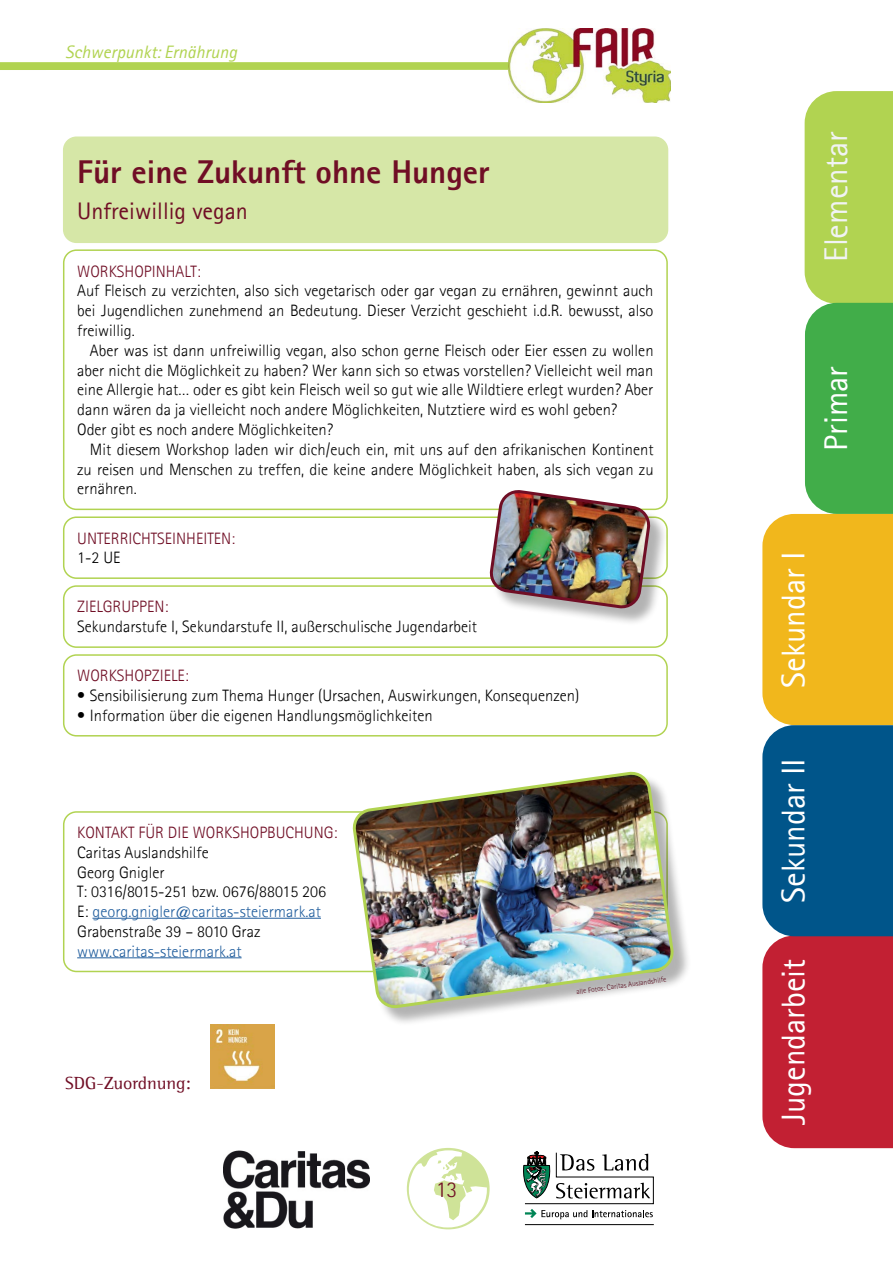
<style>
.page{position:relative;width:893px;height:1263px;background:#fff}
.page>*{position:absolute;margin:0;border:0;box-sizing:border-box;transform-origin:0 0}
.t1{font:33px "Agfa Rotis Sans Serif";color:#fff}
.t2{font:800 33px "Agfa Rotis Sans Serif";color:#700e25}
.t3{font:33px "Agfa Rotis Sans Serif";color:#f1f3f4}
.t4{font:24px "Agfa Rotis Sans Serif";color:#700e25}
.t5{font:300 22.5px "Agfa Rotis Sans Serif";color:#700e25}
.t6{font:italic 18px "Agfa Rotis Sans Serif";color:#b1d351}
.t7{font:18px "Agfa Rotis Semi Serif";color:#700e25}
.t8{font:300 16.5px/19.8px "Agfa Rotis Sans Serif";color:#000}
.t9{font:300 16.5px "Agfa Rotis Sans Serif";color:#700e25}
.t10{font:300 16.5px "Agfa Rotis Sans Serif";color:#215e9e}
.t11{font:300 7.5px "Agfa Rotis Sans Serif";color:#700e25}
.s1{color:#215e9e}
</style>
<div class="page">
<div style="left:63px;top:654px;width:605px;height:82px;border:2px solid #b1d351;border-radius:13px"></div>
<hr style="left:92px;top:918px;width:229px;height:1px;background:#215e9e">
<hr style="left:77px;top:957px;width:165px;height:1px;background:#215e9e">
<div style="left:63px;top:811px;width:605px;height:161px;border:2px solid #b1d351;border-radius:13px"></div>
<div style="left:63px;top:585px;width:605px;height:63px;border:2px solid #b1d351;border-radius:13px"></div>
<div style="left:63px;top:516px;width:605px;height:63px;border:2px solid #b1d351;border-radius:13px"></div>
<div style="left:63px;top:249px;width:605px;height:261px;border:2px solid #b1d351;border-radius:13px"></div>
<div style="left:64px;top:137px;width:603px;height:105px;background:#d6e7a7;border-radius:13px"></div>
<div style="left:63px;top:136px;width:605px;height:107px;border:2px solid #d6e7a7;border-radius:13px"></div>
<img style="left:211px;top:1025px;width:64px;height:64px">
<hr style="left:525px;top:1224px;width:129px;height:1px;background:#000">
<svg style="left:523px;top:1151px;width:131px;height:68px"></svg>
<svg style="left:407px;top:1148px;width:83px;height:81px"></svg>
<img style="left:224px;top:1150px;width:145px;height:79px">
<svg style="left:0;top:62px;width:508px;height:8px;background:#b3d455"></svg>
<img style="left:508px;top:29px;width:162px;height:74px">
<svg style="left:762px;top:91px;width:131px;height:1057px;background:#9b9364"></svg>
<div style="left:355px;top:774px;width:337px;height:252px;background:#000;opacity:.3"></div>
<img style="left:353px;top:772px;width:320px;height:236px">
<div style="left:492px;top:492px;width:176px;height:135px;background:#000;opacity:.3"></div>
<img style="left:487px;top:490px;width:166px;height:121px">
<p class="t6" style="left:65px;top:41px;width:173px">Schwerpunkt: Ernährung</p>
<h1 class="t2" style="left:77px;top:151px;width:414px">Für eine Zukunft ohne Hunger</h1>
<h2 class="t4" style="left:77px;top:197px;width:172px">Unfreiwillig vegan</h2>
<p class="t9" style="left:77px;top:261px;width:125px">WORKSHOPINHALT:</p>
<p class="t8" style="left:77px;top:281px;width:578px;text-align:justify">Auf Fleisch zu verzichten, also sich vegetarisch oder gar vegan zu ernähren, gewinnt auch bei Jugendlichen zunehmend an Bedeutung. Dieser Verzicht geschieht i.d.R. bewusst, also freiwillig.</p>
<p class="t8" style="left:77px;top:340px;width:578px;text-indent:13px">Aber was ist dann unfreiwillig vegan, also schon gerne Fleisch oder Eier essen zu wollen aber nicht die Möglichkeit zu haben? Wer kann sich so etwas vorstellen? Vielleicht weil man eine Allergie hat… oder es gibt kein Fleisch weil so gut wie alle Wildtiere erlegt wurden? Aber dann wären da ja vielleicht noch andere Möglichkeiten, Nutztiere wird es wohl geben?<br>Oder gibt es noch andere Möglichkeiten?</p>
<p class="t8" style="left:77px;top:439px;width:578px;text-align:justify;text-indent:13px">Mit diesem Workshop laden wir dich/euch ein, mit uns auf den afrikanischen Kontinent zu reisen und Menschen zu treffen, die keine andere Möglichkeit haben, als sich vegan zu ernähren.</p>
<p class="t9" style="left:77px;top:528px;width:159px">UNTERRICHTSEINHEITEN:</p>
<p class="t8" style="left:77px;top:548px;width:45px">1-2 UE</p>
<p class="t9" style="left:77px;top:597px;width:93px">ZIELGRUPPEN:</p>
<p class="t8" style="left:77px;top:617px;width:401px">Sekundarstufe I, Sekundarstufe II, außerschulische Jugendarbeit</p>
<p class="t9" style="left:77px;top:666px;width:113px">WORKSHOPZIELE:</p>
<p class="t8" style="left:77px;top:686px;width:504px">• Sensibilisierung zum Thema Hunger (Ursachen, Auswirkungen, Konsequenzen)</p>
<p class="t8" style="left:77px;top:705px;width:357px">• Information über die eigenen Handlungsmöglichkeiten</p>
<p class="t9" style="left:77px;top:823px;width:262px">KONTAKT FÜR DIE WORKSHOPBUCHUNG:</p>
<p class="t8" style="left:77px;top:842px;width:250px">Caritas Auslandshilfe<br>Georg Gnigler<br>T: 0316/8015-251 bzw. 0676/88015 206<br>E: <span class="s1">georg.gnigler@caritas-steiermark.at<br></span>Grabenstraße 39 – 8010 Graz</p>
<p class="t10" style="left:77px;top:942px;width:166px">www.caritas-steiermark.at</p>
<p class="t7" style="left:65px;top:1072px;width:127px">SDG-Zuordnung:</p>
<h3 class="t5" style="left:436px;top:1176px;width:23px">13</h3>
<p class="t11" style="left:576px;top:987px;width:92px;rotate:-8deg">alle Fotos: Caritas Auslandshilfe</p>
<h1 class="t3" style="left:816px;top:262px;width:132px;rotate:-90deg">Elementar</h1>
<h1 class="t1" style="left:816px;top:451px;width:86px;rotate:-90deg">Primar</h1>
<h1 class="t1" style="left:774px;top:688px;width:138px;rotate:-90deg">Sekundar I</h1>
<h1 class="t1" style="left:774px;top:903px;width:146px;rotate:-90deg">Sekundar II</h1>
<h1 class="t1" style="left:774px;top:1125px;width:168px;rotate:-90deg">Jugendarbeit</h1>
</div>
